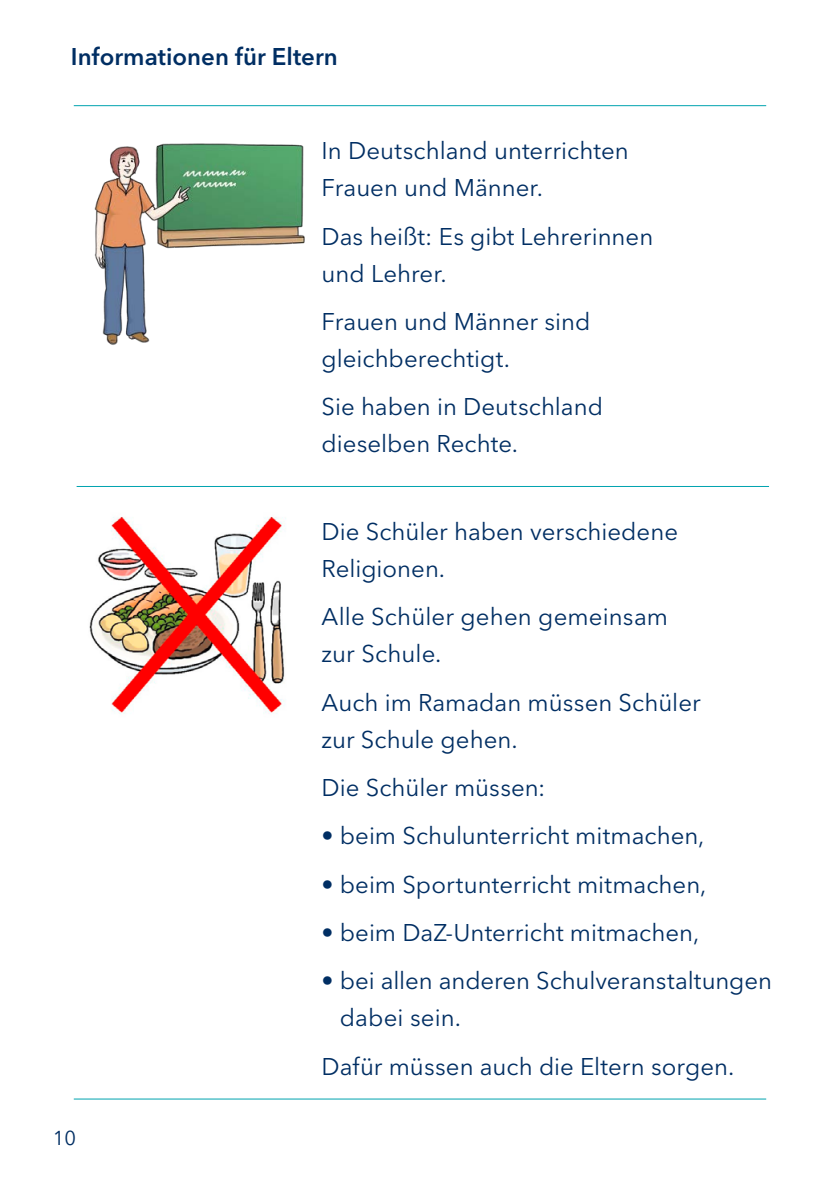
<style>
.page{position:relative;width:840px;height:1191px;background:#fff}
.page>*{position:absolute;margin:0;border:0;box-sizing:border-box;transform-origin:0 0}
.t1{font:24px/37px "Avenir Next LT Pro";color:#002e63}
.t2{font:600 24px "Avenir Next LT Pro";color:#002e63}
.t3{font:20px "Avenir Next LT Pro";color:#002e63}
</style>
<div class="page">
<hr style="left:74px;top:105px;width:691px;height:1px;background:#00a3af">
<hr style="left:74px;top:1098px;width:691px;height:1px;background:#00a3af">
<hr style="left:77px;top:486px;width:691px;height:1px;background:#00a3af">
<img style="left:94px;top:143px;width:211px;height:202px">
<img style="left:89px;top:516px;width:197px;height:198px">
<p class="t2" style="left:71px;top:42px;width:268px">Informationen für Eltern</p>
<p class="t1" style="left:321px;top:132px;width:308px">In Deutschland unterrichten<br>Frauen und Männer.</p>
<p class="t1" style="left:321px;top:218px;width:333px">Das heißt: Es gibt Lehrerinnen und Lehrer.</p>
<p class="t1" style="left:321px;top:303px;width:270px">Frauen und Männer sind gleichberechtigt.</p>
<p class="t1" style="left:321px;top:388px;width:283px">Sie haben in Deutschland dieselben Rechte.</p>
<p class="t3" style="left:53px;top:1126px;width:25px">10</p>
<p class="t1" style="left:321px;top:513px;width:358px">Die Schüler haben verschiedene<br>Religionen.</p>
<p class="t1" style="left:321px;top:598px;width:348px">Alle Schüler gehen gemeinsam zur Schule.</p>
<p class="t1" style="left:321px;top:683px;width:380px">Auch im Ramadan müssen Schüler zur Schule gehen.</p>
<p class="t1" style="left:321px;top:769px;width:225px">Die Schüler müssen:</p>
<p class="t1" style="left:321px;top:817px;width:384px">• beim Schulunterricht mitmachen,</p>
<p class="t1" style="left:321px;top:865px;width:386px">• beim Sportunterricht mitmachen,</p>
<p class="t1" style="left:321px;top:914px;width:379px">• beim DaZ-Unterricht mitmachen,</p>
<p class="t1" style="left:339px;top:962px;width:433px;text-indent:-18px">• bei allen anderen Schulveranstaltungen dabei sein.</p>
<p class="t1" style="left:321px;top:1047px;width:414px">Dafür müssen auch die Eltern sorgen.</p>
</div>
